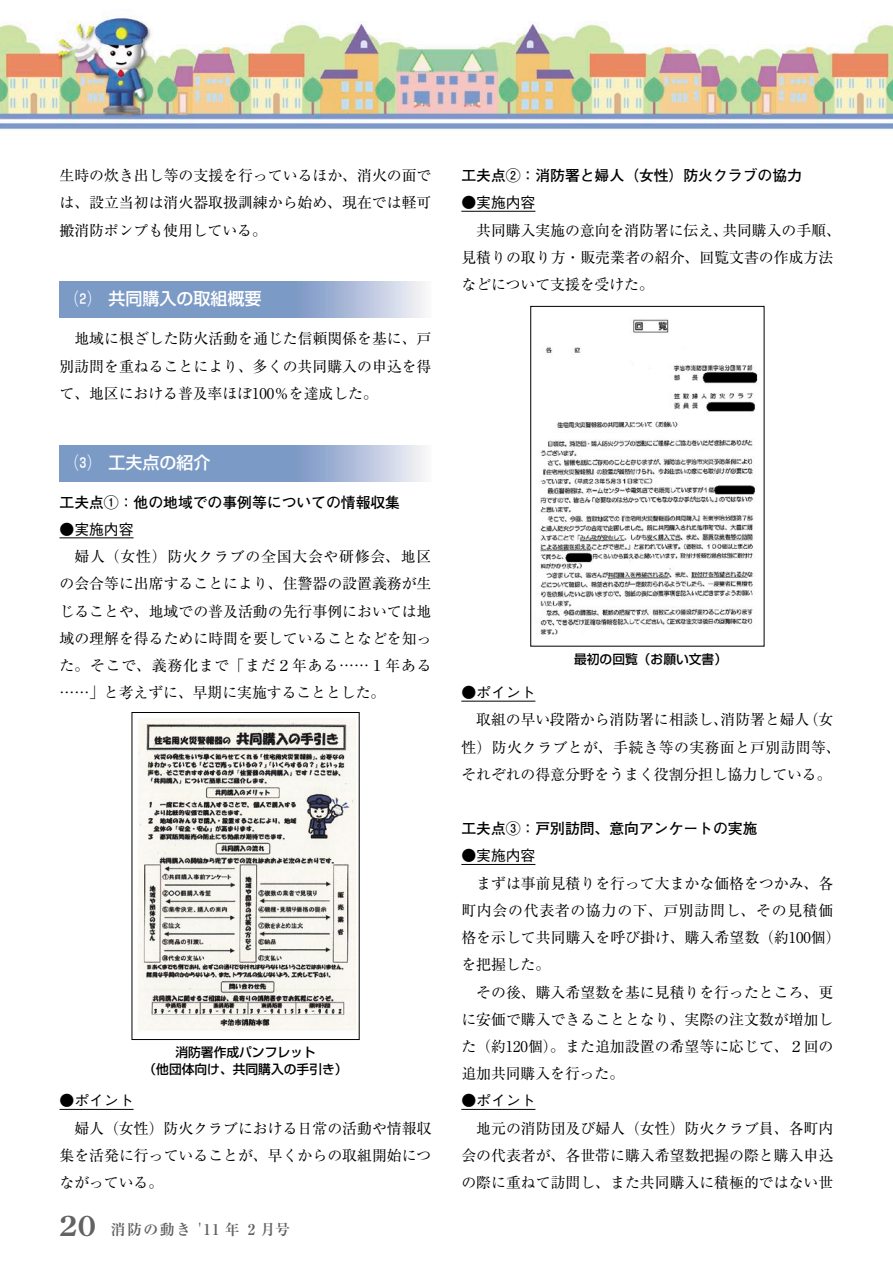
<style>
.page{position:relative;width:893px;height:1263px;background:#fff}
.page>*{position:absolute;margin:0;border:0;box-sizing:border-box;transform-origin:0 0}
.t1{font:500 16.95px "Shin Go Pro";color:#fff}
.t2{font:14.85px/27.2px "Ryumin Pro";color:#000;text-align:justify}
.t3{font:700 14.85px "Futo Go B101 Pro";letter-spacing:-.005em;color:#000}
.t4{font:500 14.85px "Gothic BBB Pro";letter-spacing:-.005em;color:#000}
.t5{font:700 14.85px "Ryumin Pro";letter-spacing:.1em;color:#626262}
.t6{font:500 12.75px/17.2px "Shin Go Pro";color:#000;text-align:center}
.s1{font-family:"Century Old Style";font-size:27.6px}
</style>
<div class="page">
<img style="left:0;top:15px;width:893px;height:115px">
<hr style="left:60px;top:537px;width:74px;height:1px;background:#000">
<hr style="left:60px;top:1109px;width:74px;height:1px;background:#000">
<svg style="left:60px;top:282px;width:365px;height:36px;background:#90a8ce"></svg>
<svg style="left:60px;top:445px;width:365px;height:36px;background:#90a8ce"></svg>
<hr style="left:461px;top:211px;width:74px;height:1px;background:#000">
<hr style="left:461px;top:701px;width:74px;height:1px;background:#000">
<hr style="left:461px;top:864px;width:74px;height:1px;background:#000">
<hr style="left:461px;top:1109px;width:74px;height:1px;background:#000">
<img style="left:138px;top:718px;width:218px;height:313px">
<div style="left:132px;top:712px;width:227px;height:328px;border:1px solid #000"></div>
<img style="left:540px;top:319px;width:218px;height:316px">
<p class="t2" style="left:60px;top:161px;width:373px">生時の炊き出し等の支援を行っているほか、消火の面では、設立当初は消火器取扱訓練から始め、現在では軽可搬消防ポンプも使用している。</p>
<p class="t1" style="left:74px;top:285px;width:189px">⑵ 共同購入の取組概要</p>
<p class="t2" style="left:60px;top:324px;width:373px;text-indent:15px">地域に根ざした防火活動を通じた信頼関係を基に、戸別訪問を重ねることにより、多くの共同購入の申込を得て、地区における普及率ほぼ100％を達成した。</p>
<p class="t1" style="left:74px;top:448px;width:138px">⑶ 工夫点の紹介</p>
<p class="t3" style="left:60px;top:490px;width:342px">工夫点①：他の地域での事例等についての情報収集</p>
<p class="t4" style="left:60px;top:517px;width:76px">●実施内容</p>
<p class="t2" style="left:60px;top:542px;width:374px;text-indent:15px">婦人（女性）防火クラブの全国大会や研修会、地区の会合等に出席することにより、住警器の設置義務が生じることや、地域での普及活動の先行事例においては地域の理解を得るために時間を要していることなどを知った。そこで、義務化まで「まだ２年ある……１年ある……」と考えずに、早期に実施することとした。</p>
<p class="t6" style="left:144px;top:1042px;width:206px">消防署作成パンフレット<br>（他団体向け、共同購入の手引き）</p>
<p class="t4" style="left:60px;top:1089px;width:76px">●ポイント</p>
<p class="t2" style="left:60px;top:1113px;width:373px;text-indent:15px">婦人（女性）防火クラブにおける日常の活動や情報収集を活発に行っていることが、早くからの取組開始につながっている。</p>
<p class="t5" style="left:60px;top:1218px;width:232px"><span class="s1">20</span> 消防の動き '11 年 2 月号</p>
<p class="t3" style="left:461px;top:164px;width:342px">工夫点②：消防署と婦人（女性）防火クラブの協力</p>
<p class="t4" style="left:461px;top:191px;width:76px">●実施内容</p>
<p class="t2" style="left:461px;top:215px;width:381px;text-align:left;text-indent:15px">共同購入実施の意向を消防署に伝え、共同購入の手順、見積りの取り方・販売業者の紹介、回覧文書の作成方法などについて支援を受けた。</p>
<p class="t6" style="left:574px;top:649px;width:155px">最初の回覧（お願い文書）</p>
<p class="t4" style="left:461px;top:681px;width:76px">●ポイント</p>
<p class="t2" style="left:461px;top:705px;width:381px;text-align:left;text-indent:15px">取組の早い段階から消防署に相談し、消防署と婦人（女性）防火クラブとが、手続き等の実務面と戸別訪問等、それぞれの得意分野をうまく役割分担し協力している。</p>
<p class="t3" style="left:461px;top:817px;width:298px">工夫点③：戸別訪問、意向アンケートの実施</p>
<p class="t4" style="left:461px;top:844px;width:76px">●実施内容</p>
<p class="t2" style="left:461px;top:868px;width:381px;text-align:left;text-indent:15px">まずは事前見積りを行って大まかな価格をつかみ、各町内会の代表者の協力の下、戸別訪問し、その見積価格を示して共同購入を呼び掛け、購入希望数（約100個）を把握した。</p>
<p class="t2" style="left:461px;top:977px;width:374px;text-indent:15px">その後、購入希望数を基に見積りを行ったところ、更に安価で購入できることとなり、実際の注文数が増加した（約120個）。また追加設置の希望等に応じて、２回の追加共同購入を行った。</p>
<p class="t4" style="left:461px;top:1089px;width:76px">●ポイント</p>
<p class="t2" style="left:461px;top:1113px;width:373px;text-indent:15px">地元の消防団及び婦人（女性）防火クラブ員、各町内会の代表者が、各世帯に購入希望数把握の際と購入申込の際に重ねて訪問し、また共同購入に積極的ではない世</p>
</div>
